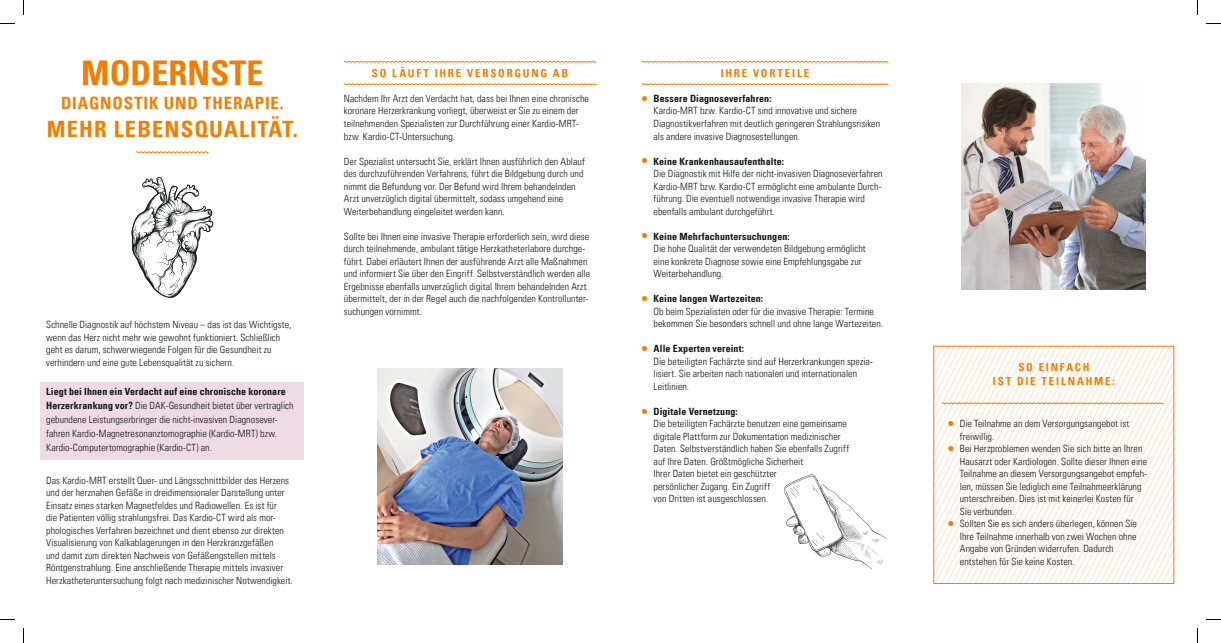
<style>
.page{position:relative;width:1221px;height:643px;background:#fff}
.page>*{position:absolute;margin:0;border:0;box-sizing:border-box;transform-origin:0 0}
.t1{font:34px "Univers Com 67 Bold Cond";letter-spacing:.005em;color:#f27e00}
.t2{font:22.5px "Univers Com 67 Bold Cond";letter-spacing:.05em;color:#f27e00}
.t3{font:17px "Univers Com 67 Bold Cond";letter-spacing:.05em;color:#f27e00}
.t4{font:11px/14px "Univers Com 67 Bold Cond";letter-spacing:.16em;color:#f27e00;text-align:center}
.t5{font:10px/12.5px "Univers Com 47 Light Cond";letter-spacing:.005em;color:#151616}
.t6{font:10px "Univers Com 67 Bold Cond";letter-spacing:.01em;color:#151616}
.s1{font-family:"Univers Com 67 Bold Cond"}
</style>
<div class="page">
<svg style="left:641px;top:83px;width:247px;height:2px"></svg>
<svg style="left:641px;top:61px;width:247px;height:2px"></svg>
<svg style="left:343px;top:83px;width:253px;height:2px"></svg>
<svg style="left:343px;top:61px;width:253px;height:2px"></svg>
<svg style="left:136px;top:151px;width:73px;height:2px"></svg>
<div style="left:41px;top:382px;width:263px;height:77px;background:#eedbe5"></div>
<img style="left:961px;top:83px;width:185px;height:206px">
<img style="left:378px;top:368px;width:184px;height:196px">
<svg style="left:1163px;top:348px;width:9px;height:233px"></svg>
<svg style="left:131px;top:177px;width:82px;height:121px"></svg>
<svg style="left:784px;top:474px;width:103px;height:95px"></svg>
<svg style="left:0;top:23px;width:15px;height:1px"></svg>
<svg style="left:1206px;top:23px;width:15px;height:1px"></svg>
<svg style="left:0;top:619px;width:15px;height:1px"></svg>
<svg style="left:1206px;top:619px;width:15px;height:1px"></svg>
<svg style="left:23px;top:0;width:1px;height:15px"></svg>
<svg style="left:23px;top:628px;width:1px;height:14px"></svg>
<svg style="left:1197px;top:0;width:1px;height:15px"></svg>
<svg style="left:1197px;top:628px;width:1px;height:14px"></svg>
<svg style="left:933px;top:346px;width:230px;height:237px"></svg>
<h1 class="t1" style="left:81px;top:52px;width:184px">MODERNSTE</h1>
<h3 class="t3" style="left:61px;top:92px;width:224px">DIAGNOSTIK UND THERAPIE.</h3>
<h2 class="t2" style="left:47px;top:115px;width:252px">MEHR LEBENSQUALITÄT.</h2>
<p class="t5" style="left:46px;top:318px;width:247px">Schnelle Diagnostik auf höchstem Niveau – das ist das Wichtigste, wenn das Herz nicht mehr wie gewohnt funktioniert. Schließlich geht es darum, schwerwiegende Folgen für die Gesundheit zu verhindern und eine gute Lebensqualität zu sichern.</p>
<p class="t6" style="left:46px;top:385px;width:241px">Liegt bei Ihnen ein Verdacht auf eine chronische koronare</p>
<p class="t5" style="left:46px;top:398px;width:249px;line-height:14px"><span class="s1">Herzerkrankung vor?</span> Die DAK-Gesundheit bietet über vertraglich gebundene Leistungserbringer die nicht-invasiven Diagnosever&shy;fahren Kardio-Magnetresonanztomographie (Kardio-MRT) bzw.<br>Kardio-Computertomographie (Kardio-CT) an.</p>
<p class="t5" style="left:46px;top:473px;width:248px">Das Kardio-MRT erstellt Quer- und Längsschnittbilder des Herzens und der herznahen Gefäße in dreidimensionaler Darstellung unter Einsatz eines starken Magnetfeldes und Radiowellen. Es ist für<br>die Patienten völlig strahlungsfrei. Das Kardio-CT wird als mor&shy;phologisches Verfahren bezeichnet und dient ebenso zur direkten Visualisierung von Kalkablagerungen in den Herzkranzgefäßen<br>und damit zum direkten Nachweis von Gefäßengstellen mittels Röntgenstrahlung. Eine anschließende Therapie mittels invasiver Herzkatheteruntersuchung folgt nach medizinischer Notwendigkeit.</p>
<p class="t4" style="left:372px;top:66px;width:198px">SO LÄUFT IHRE VERSORGUNG AB</p>
<p class="t5" style="left:344px;top:92px;width:246px">Nachdem Ihr Arzt den Verdacht hat, dass bei Ihnen eine chronische koronare Herzerkrankung vorliegt, überweist er Sie zu einem der teilnehmenden Spezialisten zur Durchführung einer Kardio-MRT&shy;bzw. Kardio-CT-Untersuchung.</p>
<p class="t5" style="left:344px;top:155px;width:242px">Der Spezialist untersucht Sie, erklärt Ihnen ausführlich den Ablauf des durchzuführenden Verfahrens, führt die Bildgebung durch und nimmt die Befundung vor. Der Befund wird Ihrem behandelnden Arzt unverzüglich digital übermittelt, sodass umgehend eine Weiterbehandlung eingeleitet werden kann.</p>
<p class="t5" style="left:344px;top:230px;width:248px">Sollte bei Ihnen eine invasive Therapie erforderlich sein, wird diese durch teilnehmende, ambulant tätige Herzkatheterlabore durchge&shy;führt. Dabei erläutert Ihnen der ausführende Arzt alle Maßnahmen und informiert Sie über den Eingriff. Selbstverständlich werden alle Ergebnisse ebenfalls unverzüglich digital Ihrem behandelnden Arzt übermittelt, der in der Regel auch die nachfolgenden Kontrollunter&shy;suchungen vornimmt.</p>
<p class="t4" style="left:720px;top:66px;width:90px">IHRE VORTEILE</p>
<p class="t6" style="left:653px;top:92px;width:120px">Bessere Diagnoseverfahren:</p>
<p class="t5" style="left:653px;top:105px;width:228px">Kardio-MRT bzw. Kardio-CT sind innovative und sichere<br>Diagnostikverfahren mit deutlich geringeren Strahlungsrisiken als andere invasive Diagnosestellungen.</p>
<p class="t6" style="left:653px;top:155px;width:132px">Keine Krankenhausaufenthalte:</p>
<p class="t5" style="left:653px;top:167px;width:231px">Die Diagnostik mit Hilfe der nicht-invasiven Diagnoseverfahren Kardio-MRT bzw. Kardio-CT ermöglicht eine ambulante Durch&shy;führung. Die eventuell notwendige invasive Therapie wird ebenfalls ambulant durchgeführt.</p>
<p class="t6" style="left:653px;top:230px;width:138px">Keine Mehrfachuntersuchungen:</p>
<p class="t5" style="left:653px;top:242px;width:214px">Die hohe Qualität der verwendeten Bildgebung ermöglicht eine konkrete Diagnose sowie eine Empfehlungsgabe zur<br>Weiterbehandlung.</p>
<p class="t6" style="left:653px;top:292px;width:111px">Keine langen Wartezeiten:</p>
<p class="t5" style="left:653px;top:305px;width:231px">Ob beim Spezialisten oder für die invasive Therapie: Termine bekommen Sie besonders schnell und ohne lange Wartezeiten.</p>
<p class="t6" style="left:653px;top:342px;width:92px">Alle Experten vereint:</p>
<p class="t5" style="left:653px;top:355px;width:221px">Die beteiligten Fachärzte sind auf Herzerkrankungen spezia&shy;lisiert. Sie arbeiten nach nationalen und internationalen<br>Leitlinien.</p>
<p class="t6" style="left:653px;top:405px;width:86px">Digitale Vernetzung:</p>
<p class="t5" style="left:653px;top:417px;width:197px">Die beteiligten Fachärzte benutzen eine gemeinsame digitale Plattform zur Dokumentation medizinischer Daten. Selbstverständlich haben Sie ebenfalls Zugriff auf Ihre Daten. Größtmögliche Sicherheit<br>Ihrer Daten bietet ein geschützter<br>persönlicher Zugang. Ein Zugriff<br>von Dritten ist ausgeschlossen.</p>
<p class="t4" style="left:993px;top:360px;width:124px">SO EINFACH<br>IST DIE TEILNAHME:</p>
<p class="t5" style="left:960px;top:417px;width:189px">Die Teilnahme an dem Versorgungsangebot ist freiwillig.<br>Bei Herzproblemen wenden Sie sich bitte an Ihren Hausarzt oder Kardiologen. Sollte dieser Ihnen eine Teilnahme an diesem Versorgungsangebot empfeh&shy;len, müssen Sie lediglich eine Teilnahmeerklärung unterschreiben. Dies ist mit keinerlei Kosten für Sie verbunden.<br>Sollten Sie es sich anders überlegen, können Sie Ihre Teilnahme innerhalb von zwei Wochen ohne Angabe von Gründen widerrufen. Dadurch entstehen für Sie keine Kosten.</p>
</div>
